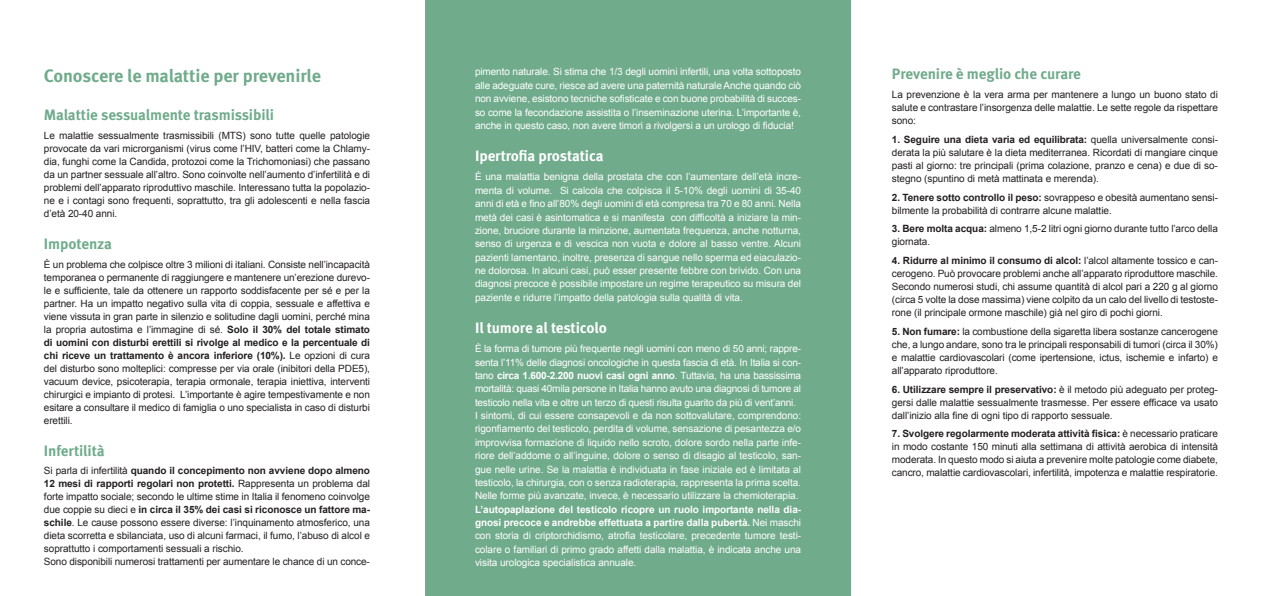
<style>
.page{position:relative;width:1262px;height:596px;background:#fff}
.page>*{position:absolute;margin:0;border:0;box-sizing:border-box;transform-origin:0 0}
.t1{font:700 18px "Meta Pro";letter-spacing:-.005em;color:#70ab8b}
.t2{font:700 15px "Meta Pro";letter-spacing:-.005em;color:#70ab8b}
.t3{font:700 15px "Meta Pro";letter-spacing:-.005em;color:#fff}
.t4{font:10px/13px "Arial";letter-spacing:-.005em;color:#231f20;text-align:justify}
.t5{font:10px/13.4px "Arial";letter-spacing:-.005em;color:#fff;text-align:justify}
.s1{font-weight:700}
</style>
<div class="page">
<div style="left:425px;top:0;width:425px;height:595px;background:#70ab8b"></div>
<h1 class="t1" style="left:44px;top:64px;width:278px">Conoscere le malattie per prevenirle</h1>
<p class="t5" style="left:475px;top:65px;width:327px">pimento naturale. Si stima che 1/3 degli uomini infertili, una volta sottoposto alle adeguate cure, riesce ad avere una paternità naturale Anche quando ciò non avviene, esistono tecniche sofisticate e con buone probabilità di succes&shy;so come la fecondazione assistita o l’inseminazione uterina. L’importante è, anche in questo caso, non avere timori a rivolgersi a un urologo di fiducia!</p>
<h2 class="t3" style="left:475px;top:146px;width:130px">Ipertrofia prostatica</h2>
<p class="t5" style="left:475px;top:170px;width:327px">È una malattia benigna della prostata che con l’aumentare dell’età incre&shy;menta di volume. Si calcola che colpisca il 5-10% degli uomini di 35-40 anni di età e fino all’80% degli uomini di età compresa tra 70 e 80 anni. Nella metà dei casi è asintomatica e si manifesta con difficoltà a iniziare la min&shy;zione, bruciore durante la minzione, aumentata frequenza, anche notturna, senso di urgenza e di vescica non vuota e dolore al basso ventre. Alcuni pazienti lamentano, inoltre, presenza di sangue nello sperma ed eiaculazio&shy;ne dolorosa. In alcuni casi, può esser presente febbre con brivido. Con una diagnosi precoce è possibile impostare un regime terapeutico su misura del paziente e ridurre l’impatto della patologia sulla qualità di vita.</p>
<h2 class="t3" style="left:475px;top:318px;width:133px">Il tumore al testicolo</h2>
<p class="t5" style="left:475px;top:342px;width:327px;text-align:left">È la forma di tumore più frequente negli uomini con meno di 50 anni; rappre&shy;senta l’11% delle diagnosi oncologiche in questa fascia di età. In Italia si con&shy;tano <span class="s1">circa 1.600-2.200 nuovi casi ogni anno</span>. Tuttavia, ha una bassissima mortalità: quasi 40mila persone in Italia hanno avuto una diagnosi di tumore al testicolo nella vita e oltre un terzo di questi risulta guarito da più di vent’anni.<br>I sintomi, di cui essere consapevoli e da non sottovalutare, comprendono: rigonfiamento del testicolo, perdita di volume, sensazione di pesantezza e/o improvvisa formazione di liquido nello scroto, dolore sordo nella parte infe&shy;riore dell’addome o all’inguine, dolore o senso di disagio al testicolo, san&shy;gue nelle urine. Se la malattia è individuata in fase iniziale ed è limitata al testicolo, la chirurgia, con o senza radioterapia, rappresenta la prima scelta.<br>Nelle forme più avanzate, invece, è necessario utilizzare la chemioterapia.</p>
<p class="t5" style="left:475px;top:502px;width:328px"><span class="s1">L’autopaplazione del testicolo ricopre un ruolo importante nella dia&shy;gnosi precoce e andrebbe effettuata a partire dalla pubertà.</span> Nei maschi con storia di criptorchidismo, atrofia testicolare, precedente tumore testi&shy;colare o familiari di primo grado affetti dalla malattia, è indicata anche una visita urologica specialistica annuale.</p>
<h2 class="t2" style="left:44px;top:106px;width:231px">Malattie sessualmente trasmissibili</h2>
<p class="t4" style="left:44px;top:129px;width:327px">Le malattie sessualmente trasmissibili (MTS) sono tutte quelle patologie provocate da vari microrganismi (virus come l’HIV, batteri come la Chlamy&shy;dia, funghi come la Candida, protozoi come la Trichomoniasi) che passano da un partner sessuale all’altro. Sono coinvolte nell’aumento d’infertilità e di problemi dell’apparato riproduttivo maschile. Interessano tutta la popolazio&shy;ne e i contagi sono frequenti, soprattutto, tra gli adolescenti e nella fascia d’età 20-40 anni.</p>
<h2 class="t2" style="left:44px;top:234px;width:69px">Impotenza</h2>
<p class="t4" style="left:44px;top:257px;width:327px">È un problema che colpisce oltre 3 milioni di italiani. Consiste nell’incapacità temporanea o permanente di raggiungere e mantenere un’erezione durevo&shy;le e sufficiente, tale da ottenere un rapporto soddisfacente per sé e per la partner. Ha un impatto negativo sulla vita di coppia, sessuale e affettiva e viene vissuta in gran parte in silenzio e solitudine dagli uomini, perché mina la propria autostima e l’immagine di sé. <span class="s1">Solo il 30% del totale stimato di uomini con disturbi erettili si rivolge al medico e la percentuale di chi riceve un trattamento è ancora inferiore (10%).</span> Le opzioni di cura del disturbo sono molteplici: compresse per via orale (inibitori della PDE5), vacuum device, psicoterapia, terapia ormonale, terapia iniettiva, interventi chirurgici e impianto di protesi. L’importante è agire tempestivamente e non esitare a consultare il medico di famiglia o uno specialista in caso di disturbi erettili.</p>
<h2 class="t2" style="left:44px;top:440px;width:62px">Infertilità</h2>
<p class="t4" style="left:44px;top:464px;width:327px;text-align:left">Si parla di infertilità <span class="s1">quando il concepimento non avviene dopo almeno 12 mesi di rapporti regolari non protetti.</span> Rappresenta un problema dal forte impatto sociale; secondo le ultime stime in Italia il fenomeno coinvolge due coppie su dieci e <span class="s1">in circa il 35% dei casi si riconosce un fattore ma&shy;schile</span>. Le cause possono essere diverse: l’inquinamento atmosferico, una dieta scorretta e sbilanciata, uso di alcuni farmaci, il fumo, l’abuso di alcol e soprattutto i comportamenti sessuali a rischio.<br>Sono disponibili numerosi trattamenti per aumentare le chance di un conce-</p>
<h2 class="t2" style="left:891px;top:65px;width:190px">Prevenire è meglio che curare</h2>
<p class="t4" style="left:891px;top:88px;width:327px">La prevenzione è la vera arma per mantenere a lungo un buono stato di salute e contrastare l’insorgenza delle malattie. Le sette regole da rispettare sono:</p>
<p class="t4" style="left:891px;top:133px;width:327px"><span class="s1">1. Seguire una dieta varia ed equilibrata:</span> quella universalmente consi&shy;derata la più salutare è la dieta mediterranea. Ricordati di mangiare cinque pasti al giorno: tre principali (prima colazione, pranzo e cena) e due di so&shy;stegno (spuntino di metà mattinata e merenda).</p>
<p class="t4" style="left:891px;top:190px;width:327px"><span class="s1">2. Tenere sotto controllo il peso:</span> sovrappeso e obesità aumentano sensi&shy;bilmente la probabilità di contrarre alcune malattie.</p>
<p class="t4" style="left:891px;top:222px;width:327px"><span class="s1">3. Bere molta acqua:</span> almeno 1,5-2 litri ogni giorno durante tutto l’arco della giornata.</p>
<p class="t4" style="left:891px;top:254px;width:327px"><span class="s1">4. Ridurre al minimo il consumo di alcol:</span> l’alcol altamente tossico e can&shy;cerogeno. Può provocare problemi anche all’apparato riproduttore maschile.<br>Secondo numerosi studi, chi assume quantità di alcol pari a 220 g al giorno (circa 5 volte la dose massima) viene colpito da un calo del livello di testoste&shy;rone (il principale ormone maschile) già nel giro di pochi giorni.</p>
<p class="t4" style="left:891px;top:324px;width:327px"><span class="s1">5. Non fumare:</span> la combustione della sigaretta libera sostanze cancerogene che, a lungo andare, sono tra le principali responsabili di tumori (circa il 30%) e malattie cardiovascolari (come ipertensione, ictus, ischemie e infarto) e all’apparato riproduttore.</p>
<p class="t4" style="left:891px;top:382px;width:327px"><span class="s1">6. Utilizzare sempre il preservativo:</span> è il metodo più adeguato per proteg&shy;gersi dalle malattie sessualmente trasmesse. Per essere efficace va usato dall’inizio alla fine di ogni tipo di rapporto sessuale.</p>
<p class="t4" style="left:891px;top:427px;width:327px"><span class="s1">7. Svolgere regolarmente moderata attività fisica:</span> è necessario praticare in modo costante 150 minuti alla settimana di attività aerobica di intensità moderata. In questo modo si aiuta a prevenire molte patologie come diabete, cancro, malattie cardiovascolari, infertilità, impotenza e malattie respiratorie.</p>
</div>
